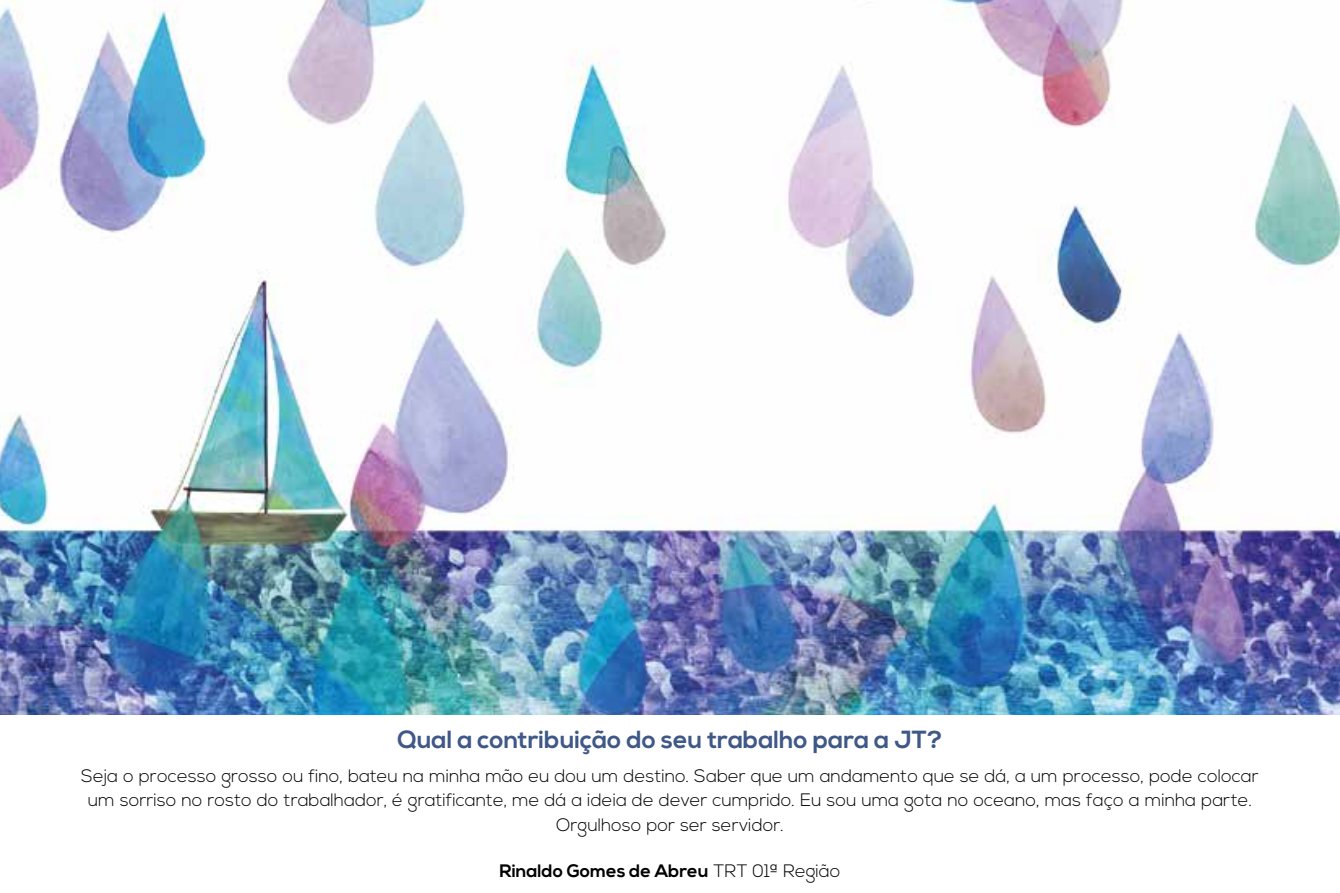
<style>
.page{position:relative;width:1340px;height:893px;background:#fff}
.page>*{position:absolute;margin:0;border:0;box-sizing:border-box;transform-origin:0 0}
.t1{font:700 24.75px "Nexa";color:#3f5887}
.t2{font:300 18px/24.8px "Nexa";color:#000;text-align:center}
.t3{font:700 18px "Nexa";color:#000}
.s1{font-weight:300}
</style>
<div class="page">
<img style="left:0;top:0;width:1339px;height:714px">
<h1 class="t1" style="left:397px;top:725px;width:546px">Qual a contribuição do seu trabalho para a JT?</h1>
<p class="t2" style="left:81px;top:764px;width:1179px">Seja o processo grosso ou fino, bateu na minha mão eu dou um destino. Saber que um andamento que se dá, a um processo, pode colocar um sorriso no rosto do trabalhador, é gratificante, me dá a ideia de dever cumprido. Eu sou uma gota no oceano, mas faço a minha parte.<br>Orgulhoso por ser servidor.</p>
<p class="t3" style="left:499px;top:860px;width:342px">Rinaldo Gomes de Abreu <span class="s1">TRT 01ª Região</span></p>
</div>
